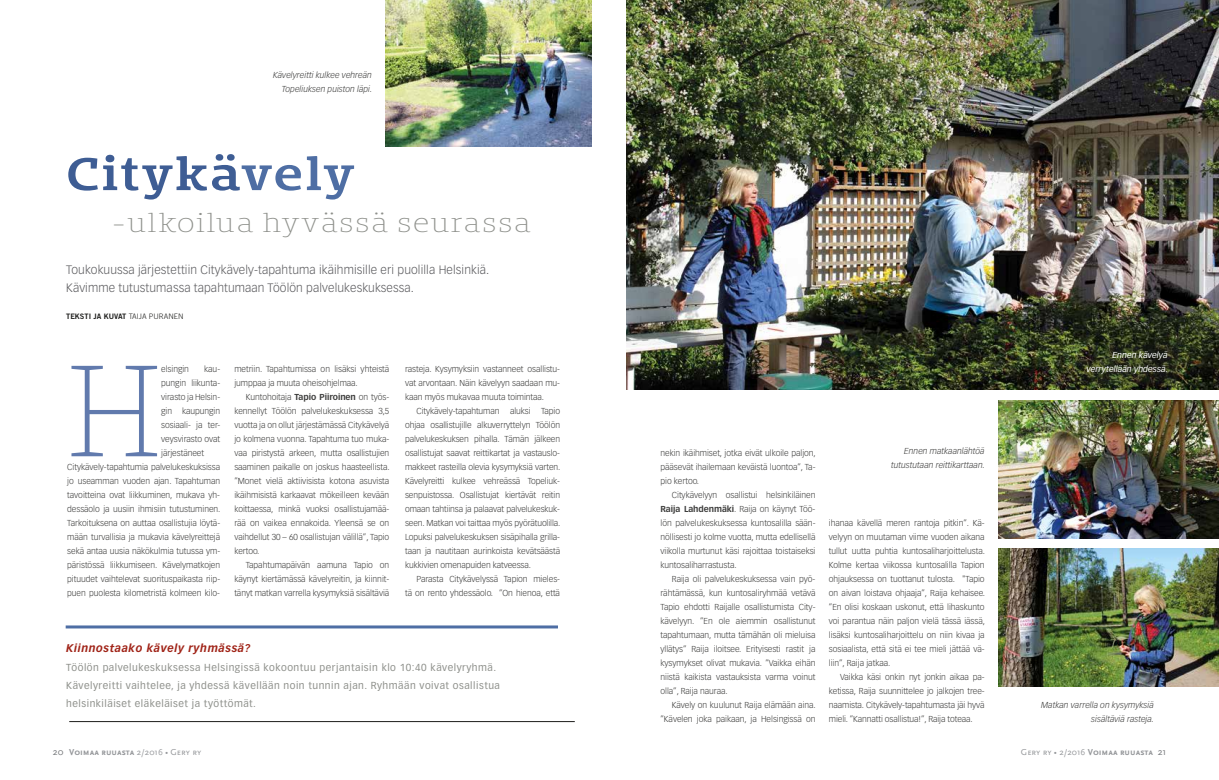
<style>
.page{position:relative;width:1219px;height:780px;background:#fff}
.page>*{position:absolute;margin:0;border:0;box-sizing:border-box;transform-origin:0 0}
.t1{font:100 120.5px "Bommer Slab";color:#617aad}
.t2{font:600 42.5px "Bommer Slab";letter-spacing:.035em;color:#3e5d94;scale:1.18 1}
.t3{font:100 24px "Bommer Slab";letter-spacing:.05em;color:#8e908b;scale:1.18 1}
.t4{font:300 12px/18px "Vectora LT Std";letter-spacing:.01em;color:#59595c}
.t5{font:italic 700 11px "Vectora LT Std";letter-spacing:.05em;color:#a02317}
.t6{font:10px/18px "Vectora LT Std";letter-spacing:.05em;color:#8e908b}
.t7{font:700 9px "Scala Sans Caps";color:#949699}
.t8{font:9px "Scala Sans Caps";color:#949699}
.t9{font:300 8.5px/14px "Vectora LT Std";letter-spacing:-.005em;color:#3c3c3b;text-align:justify}
.t10{font:italic 300 8.5px/14px "Vectora LT Std";color:#3c3c3b;text-align:right}
.t11{font:italic 8.5px/14px "Vectora LT Std";color:#fff;text-align:right}
.t12{font:7.5px "Trade Gothic Bold Two";color:#1d1d1b}
.t13{font:300 7.5px "Trade Gothic";color:#1d1d1b}
.s1{color:#4e6ea4}
.s2{font-family:"Trade Gothic";font-weight:300}
.s3{font-weight:700}
.s4{font-weight:400;font-size:10px;color:#77797c}
.s5{font-weight:400}
.s6{font-size:10px;color:#77797c}
</style>
<div class="page">
<hr style="left:66px;top:625px;width:492px;height:3px;background:#4e6ea4">
<hr style="left:69px;top:721px;width:506px;height:1px;background:#1d1d1b">
<img style="left:626px;top:0;width:593px;height:390px">
<img style="left:385px;top:0;width:207px;height:147px">
<img style="left:999px;top:548px;width:220px;height:138px">
<img style="left:999px;top:400px;width:220px;height:138px">
<div style="left:1074px;top:338px;width:109px;height:52px;background:#1d1d1b;opacity:.35"></div>
<p class="t10" style="left:273px;top:68px;width:101px">Kävelyreitti kulkee vehreän<br>Topeliuksen puiston läpi.</p>
<h2 class="t2" style="left:66px;top:143px;width:246px">Citykä<span class="s1">vely</span></h2>
<h3 class="t3" style="left:112px;top:206px;width:356px">-ulkoilua hyvässä seurassa</h3>
<h3 class="t4" style="left:66px;top:260px;width:425px">Toukokuussa järjestettiin Citykävely-tapahtuma ikäihmisille eri puolilla Helsinkiä.<br>Kävimme tutustumassa tapahtumaan Töölön palvelukeskuksessa.</h3>
<p class="t12" style="left:66px;top:311px;width:6px">TEKSTI</p>
<p class="t12" style="left:94px;top:311px;width:40px">JA KUVAT <span class="s2">TAIJA</span></p>
<p class="t13" style="left:149px;top:311px;width:11px">PURANEN</p>
<h1 class="t1" style="left:67px;top:325px;width:95px">H</h1>
<p class="t9" style="left:161px;top:362px;width:29px">elsingin</p>
<p class="t9" style="left:204px;top:362px;width:17px">kau-</p>
<p class="t9" style="left:161px;top:376px;width:60px">pungin liikunta-</p>
<p class="t9" style="left:161px;top:390px;width:60px">virasto ja Helsin-</p>
<p class="t9" style="left:161px;top:404px;width:60px">gin kaupungin</p>
<p class="t9" style="left:161px;top:418px;width:60px">sosiaali- ja ter-</p>
<p class="t9" style="left:161px;top:432px;width:60px">veysvirasto ovat</p>
<p class="t9" style="left:161px;top:446px;width:44px">järjestäneet</p>
<p class="t9" style="left:67px;top:460px;width:154px">Citykävely-tapahtumia palvelukeskuksissa</p>
<p class="t9" style="left:67px;top:474px;width:154px">jo useamman vuoden ajan. Tapahtuman</p>
<p class="t9" style="left:67px;top:488px;width:154px">tavoitteina ovat liikkuminen, mukava yh-</p>
<p class="t9" style="left:67px;top:502px;width:155px">dessäolo ja uusiin ihmisiin tutustuminen.</p>
<p class="t9" style="left:67px;top:516px;width:154px">Tarkoituksena on auttaa osallistujia löytä-</p>
<p class="t9" style="left:67px;top:530px;width:154px">mään turvallisia ja mukavia kävelyreittejä</p>
<p class="t9" style="left:67px;top:544px;width:154px">sekä antaa uusia näkökulmia tutussa ym-</p>
<p class="t9" style="left:67px;top:558px;width:154px">päristössä liikkumiseen. Kävelymatkojen</p>
<p class="t9" style="left:67px;top:572px;width:154px">pituudet vaihtelevat suorituspaikasta riip-</p>
<p class="t9" style="left:67px;top:586px;width:154px">puen puolesta kilometristä kolmeen kilo-</p>
<p class="t9" style="left:234px;top:362px;width:156px">metriin. Tapahtumissa on lisäksi yhteistä jumppaa ja muuta oheisohjelmaa.</p>
<p class="t9" style="left:234px;top:390px;width:157px;text-indent:11px">Kuntohoitaja <span class="s3">Tapio Piiroinen</span> on työs&shy;kennellyt Töölön palvelukeskuksessa 3,5 vuotta ja on ollut järjestämässä Citykävelyä jo kolmena vuonna. Tapahtuma tuo muka&shy;vaa piristystä arkeen, mutta osallistujien saaminen paikalle on joskus haasteellista. ”Monet vielä aktiivisista kotona asuvista ikäihmisistä karkaavat mökeilleen kevään koittaessa, minkä vuoksi osallistujamää&shy;rää on vaikea ennakoida. Yleensä se on vaihdellut 30 – 60 osallistujan välillä”, Tapio kertoo.</p>
<p class="t9" style="left:234px;top:558px;width:156px;text-indent:11px">Tapahtumapäivän aamuna Tapio on käynyt kiertämässä kävelyreitin, ja kiinnit&shy;tänyt matkan varrella kysymyksiä sisältäviä</p>
<p class="t9" style="left:405px;top:362px;width:156px">rasteja. Kysymyksiin vastanneet osallistu-</p>
<p class="t9" style="left:405px;top:376px;width:156px">vat arvontaan. Näin kävelyyn saadaan mu-</p>
<p class="t9" style="left:405px;top:390px;width:141px">kaan myös mukavaa muuta toimintaa.</p>
<p class="t9" style="left:416px;top:404px;width:85px">Citykävely-tapahtuman</p>
<p class="t9" style="left:405px;top:404px;width:157px;text-indent:105px">aluksi Tapio ohjaa osallistujille alkuverryttelyn Töölön palvelukeskuksen pihalla. Tämän jälkeen osallistujat saavat reittikartat ja vastauslo&shy;makkeet rasteilla olevia kysymyksiä varten.<br>Kävelyreitti kulkee vehreässä Topeliuk&shy;senpuistossa. Osallistujat kiertävät reitin omaan tahtiinsa ja palaavat palvelukeskuk&shy;seen. Matkan voi taittaa myös pyörätuolilla.<br>Lopuksi palvelukeskuksen sisäpihalla grilla&shy;taan ja nautitaan aurinkoista kevätsäästä kukkivien omenapuiden katveessa.</p>
<p class="t9" style="left:405px;top:572px;width:156px;text-align:right">Parasta Citykävelyssä Tapion mieles-<br>tä on rento yhdessäolo. ”On hienoa, että</p>
<p class="t5" style="left:66px;top:641px;width:186px">Kiinnostaako kävely ryhmässä?</p>
<p class="t6" style="left:66px;top:658px;width:435px">Töölön palvelukeskuksessa Helsingissä kokoontuu perjantaisin klo 10:40 kävelyryhmä.<br>Kävelyreitti vaihtelee, ja yhdessä kävellään noin tunnin ajan. Ryhmään voivat osallistua helsinkiläiset eläkeläiset ja työttömät.</p>
<p class="t9" style="left:660px;top:446px;width:157px">nekin ikäihmiset, jotka eivät ulkoile paljon, pääsevät ihailemaan keväistä luontoa”, Ta&shy;pio kertoo.</p>
<p class="t9" style="left:660px;top:488px;width:156px;text-indent:11px">Citykävelyyn osallistui helsinkiläinen <span class="s3">Raija Lahdenmäki</span>. Raija on käynyt Töö&shy;lön palvelukeskuksessa kuntosalilla sään&shy;nöllisesti jo kolme vuotta, mutta edellisellä viikolla murtunut käsi rajoittaa toistaiseksi kuntosaliharrastusta.</p>
<p class="t9" style="left:660px;top:572px;width:156px;text-indent:11px">Raija oli palvelukeskuksessa vain pyö&shy;rähtämässä, kun kuntosaliryhmää vetävä Tapio ehdotti Raijalle osallistumista City&shy;kävelyyn. ”En ole aiemmin osallistunut tapahtumaan, mutta tämähän oli mieluisa yllätys” Raija iloitsee. Erityisesti rastit ja kysymykset olivat mukavia. ”Vaikka eihän niistä kaikista vastauksista varma voinut olla”, Raija nauraa.</p>
<p class="t9" style="left:660px;top:698px;width:157px;text-align:right">Kävely on kuulunut Raija elämään aina. ”Kävelen joka paikaan, ja Helsingissä on</p>
<p class="t10" style="left:891px;top:444px;width:95px">Ennen matkaanlähtöä tutustutaan reittikarttaan.</p>
<p class="t9" style="left:829px;top:516px;width:158px">ihanaa kävellä meren rantoja pitkin”. Kä&shy;velyyn on muutaman viime vuoden aikana tullut uutta puhtia kuntosaliharjoittelusta.<br>Kolme kertaa viikossa kuntosalilla Tapion ohjauksessa on tuottanut tulosta. "Tapio on aivan loistava ohjaaja”, Raija kehaisee. ”En olisi koskaan uskonut, että lihaskunto voi parantua näin paljon vielä tässä iässä, lisäksi kuntosaliharjoittelu on niin kivaa ja sosiaalista, että sitä ei tee mieli jättää vä&shy;liin”, Raija jatkaa.</p>
<p class="t9" style="left:829px;top:670px;width:157px;text-indent:11px">Vaikka käsi onkin nyt jonkin aikaa pa&shy;ketissa, Raija suunnittelee jo jalkojen tree&shy;naamista. Citykävely-tapahtumasta jäi hyvä mieli. ”Kannatti osallistua!”, Raija toteaa.</p>
<p class="t11" style="left:1086px;top:348px;width:83px">Ennen kävelyä verrytellään yhdessä.</p>
<p class="t10" style="left:1041px;top:698px;width:114px">Matkan varrella on kysymyksiä sisältäviä rasteja.</p>
<p class="t7" style="left:53px;top:747px;width:150px"><span class="s4">20</span> Voimaa ruuasta <span class="s5">2/2016 • Gery ry</span></p>
<p class="t8" style="left:1021px;top:747px;width:147px">Gery ry • 2/2016 <span class="s3">Voimaa ruuasta</span> <span class="s6">21</span></p>
</div>
